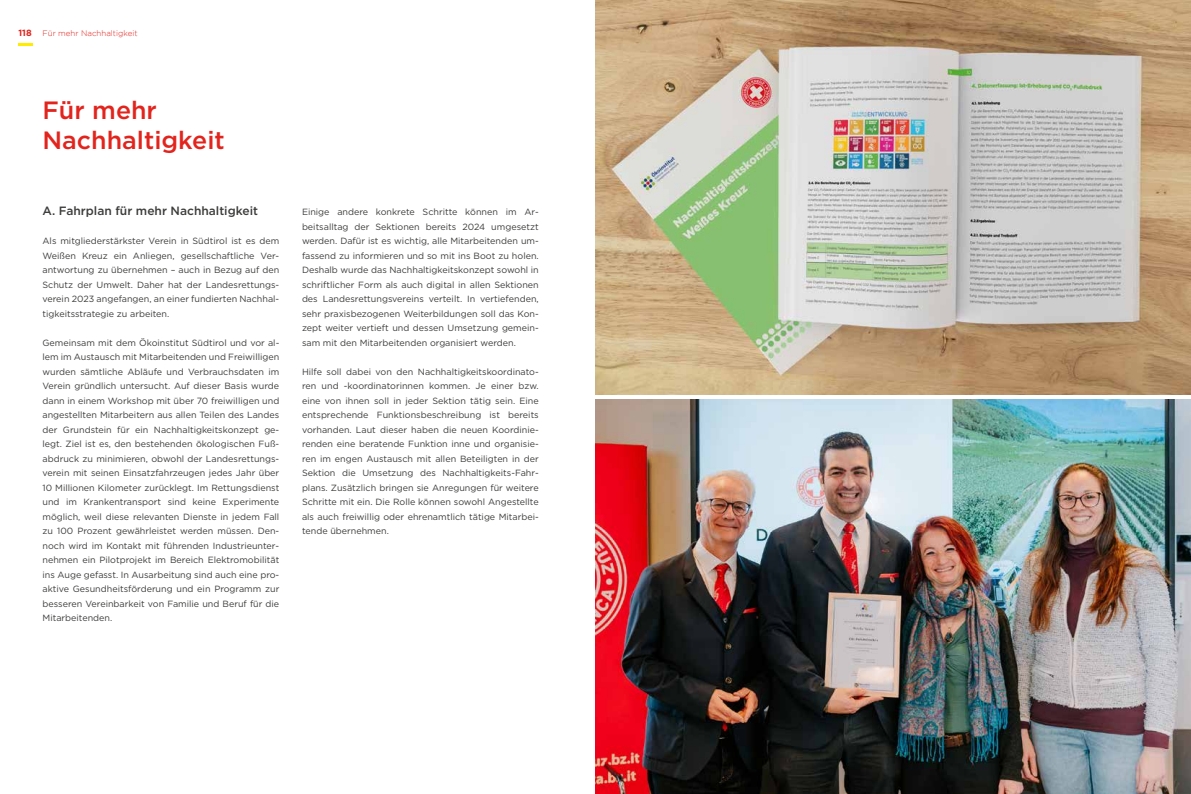
<style>
.page{position:relative;width:1191px;height:794px;background:#fff}
.page>*{position:absolute;margin:0;border:0;box-sizing:border-box;transform-origin:0 0}
.t1{font:500 25px/30px "Gotham";color:#e2241d}
.t2{font:500 12px "Gotham";color:#3c3c3b}
.t3{font:9px/14.5px "Gotham";color:#3c3c3b;text-align:justify}
.t4{font:700 9px "Gotham";color:#e2241d}
.t5{font:300 8px "Gotham";color:#e2241d}
</style>
<div class="page">
<img style="left:595px;top:0;width:596px;height:394px">
<img style="left:595px;top:400px;width:596px;height:394px">
<svg style="left:18px;top:43px;width:15px;height:2px"></svg>
<p class="t4" style="left:18px;top:27px;width:15px">118</p>
<p class="t5" style="left:43px;top:28px;width:97px">Für mehr Nachhaltigkeit</p>
<h1 class="t1" style="left:43px;top:95px;width:184px">Für mehr<br>Nachhaltigkeit</h1>
<h2 class="t2" style="left:43px;top:203px;width:217px">A. Fahrplan für mehr Nachhaltigkeit</h2>
<p class="t3" style="left:43px;top:234px;width:238px">Als mitgliederstärkster Verein in Südtirol ist es dem Weißen Kreuz ein Anliegen, gesellschaftliche Ver&shy;antwortung zu übernehmen – auch in Bezug auf den Schutz der Umwelt. Daher hat der Landesrettungs&shy;verein 2023 angefangen, an einer fundierten Nachhal&shy;tigkeitsstrategie zu arbeiten.</p>
<p class="t3" style="left:43px;top:335px;width:238px">Gemeinsam mit dem Ökoinstitut Südtirol und vor al&shy;lem im Austausch mit Mitarbeitenden und Freiwilligen wurden sämtliche Abläufe und Verbrauchsdaten im Verein gründlich untersucht. Auf dieser Basis wurde dann in einem Workshop mit über 70 freiwilligen und angestellten Mitarbeitern aus allen Teilen des Landes der Grundstein für ein Nachhaltigkeitskonzept ge&shy;legt. Ziel ist es, den bestehenden ökologischen Fuß&shy;abdruck zu minimieren, obwohl der Landesrettungs&shy;verein mit seinen Einsatzfahrzeugen jedes Jahr über 10 Millionen Kilometer zurücklegt. Im Rettungsdienst und im Krankentransport sind keine Experimente möglich, weil diese relevanten Dienste in jedem Fall zu 100 Prozent gewährleistet werden müssen. Den&shy;noch wird im Kontakt mit führenden Industrieunter&shy;nehmen ein Pilotprojekt im Bereich Elektromobilität ins Auge gefasst. In Ausarbeitung sind auch eine pro&shy;aktive Gesundheitsförderung und ein Programm zur besseren Vereinbarkeit von Familie und Beruf für die Mitarbeitenden.</p>
<p class="t3" style="left:302px;top:205px;width:238px;text-align:left">Einige andere konkrete Schritte können im Ar&shy;beitsalltag der Sektionen bereits 2024 umgesetzt werden. Dafür ist es wichtig, alle Mitarbeitenden um&shy;fassend zu informieren und so mit ins Boot zu holen.<br>Deshalb wurde das Nachhaltigkeitskonzept sowohl in schriftlicher Form als auch digital in allen Sektionen des Landesrettungsvereins verteilt. In vertiefenden, sehr praxisbezogenen Weiterbildungen soll das Kon&shy;zept weiter vertieft und dessen Umsetzung gemein&shy;sam mit den Mitarbeitenden organisiert werden.</p>
<p class="t3" style="left:302px;top:364px;width:238px;text-align:left">Hilfe soll dabei von den Nachhaltigkeitskoordinato&shy;ren und -koordinatorinnen kommen. Je einer bzw. eine von ihnen soll in jeder Sektion tätig sein. Eine entsprechende Funktionsbeschreibung ist bereits vorhanden. Laut dieser haben die neuen Koordinie&shy;renden eine beratende Funktion inne und organisie&shy;ren im engen Austausch mit allen Beteiligten in der Sektion die Umsetzung des Nachhaltigkeits-Fahr&shy;plans. Zusätzlich bringen sie Anregungen für weitere Schritte mit ein. Die Rolle können sowohl Angestellte als auch freiwillig oder ehrenamtlich tätige Mitarbei&shy;tende übernehmen.</p>
</div>
